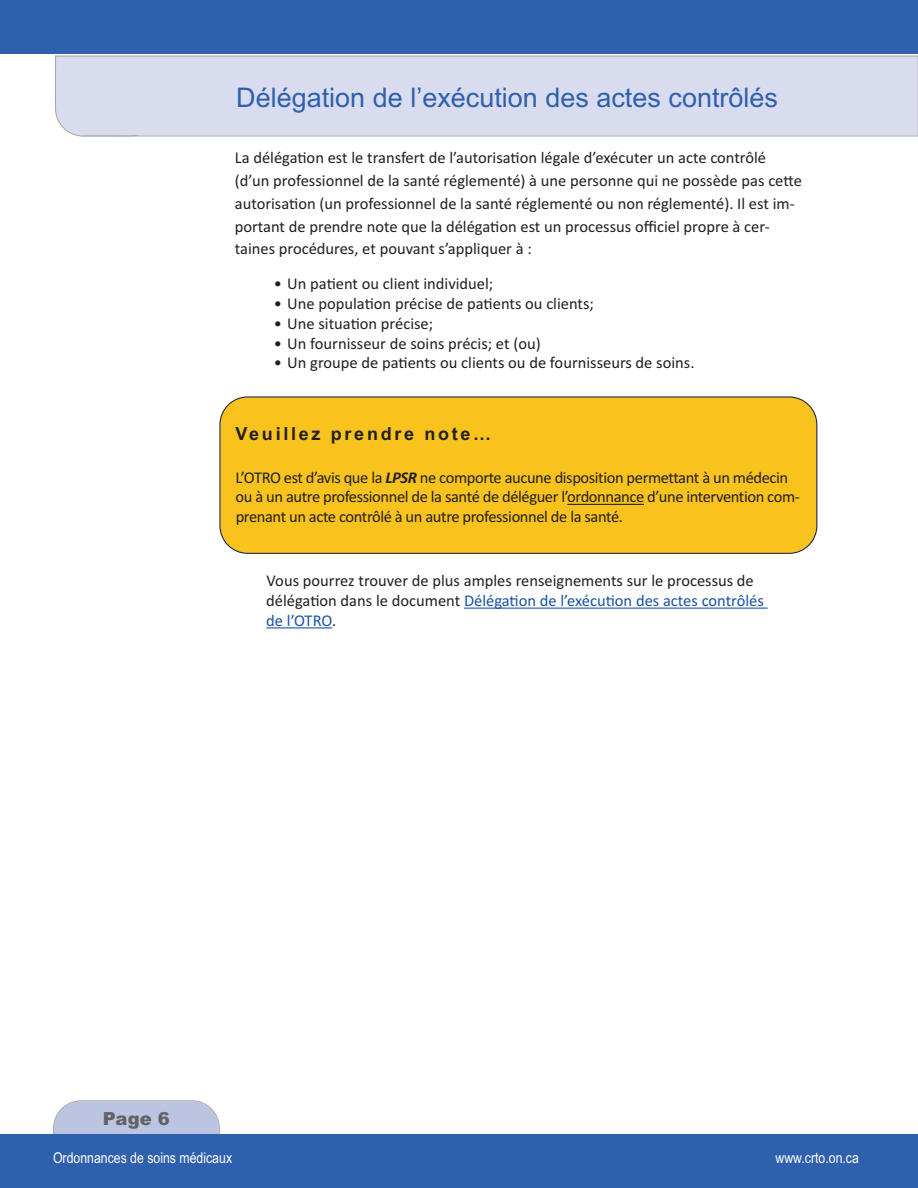
<style>
.page{position:relative;width:918px;height:1188px;background:#fff}
.page>*{position:absolute;margin:0;border:0;box-sizing:border-box;transform-origin:0 0}
.t1{font:27px "Arial";color:#2e60ad}
.t2{font:700 18px "Arial";letter-spacing:.15em;color:#231f20}
.t3{font:900 18px "Arial";color:#636366}
.t4{font:16.5px/22.8px "Calibri";color:#231f20}
.t5{font:16.5px/19.8px "Calibri";letter-spacing:-.025em;color:#231f20}
.t6{font:15px "Arial Narrow";color:#fff}
.s1{font-weight:700;font-style:italic}
.s2{color:#1952a4}
</style>
<div class="page">
<hr style="left:464px;top:608px;width:304px;height:1px;background:#1952a4">
<hr style="left:266px;top:627px;width:66px;height:1px;background:#1952a4">
<svg style="left:53px;top:1100px;width:167px;height:34px;background:#c1c7e1"></svg>
<div style="left:0;top:1134px;width:918px;height:54px;background:#2e60ad"></div>
<div style="left:0;top:0;width:918px;height:54px;background:#2e60ad"></div>
<div style="left:56px;top:57px;width:862px;height:78px;background:#d9dcee"></div>
<div style="left:55px;top:56px;width:863px;height:80px;border:1px solid #a8a9ad"></div>
<svg style="left:55px;top:69px;width:104px;height:68px"></svg>
<div style="left:82px;top:67px;width:127px;height:68px;background:#d9dcee"></div>
<div style="left:56px;top:69px;width:127px;height:38px;background:#d9dcee"></div>
<div style="left:219px;top:396px;width:598px;height:158px;background:#f8c31d"></div>
<hr style="left:567px;top:504px;width:77px;height:1px;background:#231f20">
<h1 class="t1" style="left:236px;top:82px;width:543px">Délégation de l’exécution des actes contrôlés</h1>
<p class="t4" style="left:235px;top:146px;width:569px">La délégation est le transfert de l’autorisation légale d’exécuter un acte contrôlé (d’un professionnel de la santé réglementé) à une personne qui ne possède pas cette autorisation (un professionnel de la santé réglementé ou non réglementé). Il est im&shy;portant de prendre note que la délégation est un processus officiel propre à cer&shy;taines procédures, et pouvant s’appliquer à :</p>
<p class="t4" style="left:274px;top:272px;width:221px">• Un patient ou client individuel;</p>
<p class="t4" style="left:274px;top:292px;width:322px">• Une population précise de patients ou clients;</p>
<p class="t4" style="left:274px;top:312px;width:161px">• Une situation précise;</p>
<p class="t4" style="left:274px;top:332px;width:268px">• Un fournisseur de soins précis; et (ou)</p>
<p class="t4" style="left:274px;top:351px;width:422px">• Un groupe de patients ou clients ou de fournisseurs de soins.</p>
<p class="t2" style="left:236px;top:423px;width:257px">Veuillez prendre note…</p>
<p class="t5" style="left:236px;top:467px;width:566px">L’OTRO est d’avis que la <span class="s1">LPSR</span> ne comporte aucune disposition permettant à un médecin ou à un autre professionnel de la santé de déléguer l’ordonnance d’une intervention com&shy;prenant un acte contrôlé à un autre professionnel de la santé.</p>
<p class="t4" style="left:266px;top:571px;width:499px;line-height:19.8px">Vous pourrez trouver de plus amples renseignements sur le processus de délégation dans le document <span class="s2">Délégation de l’exécution des actes contrôlés de l’OTRO</span>.</p>
<p class="t3" style="left:103px;top:1108px;width:69px">Page 6</p>
<p class="t6" style="left:53px;top:1149px;width:181px">Ordonnances de soins médicaux</p>
<p class="t6" style="left:776px;top:1149px;width:85px">www.crto.on.ca</p>
</div>
